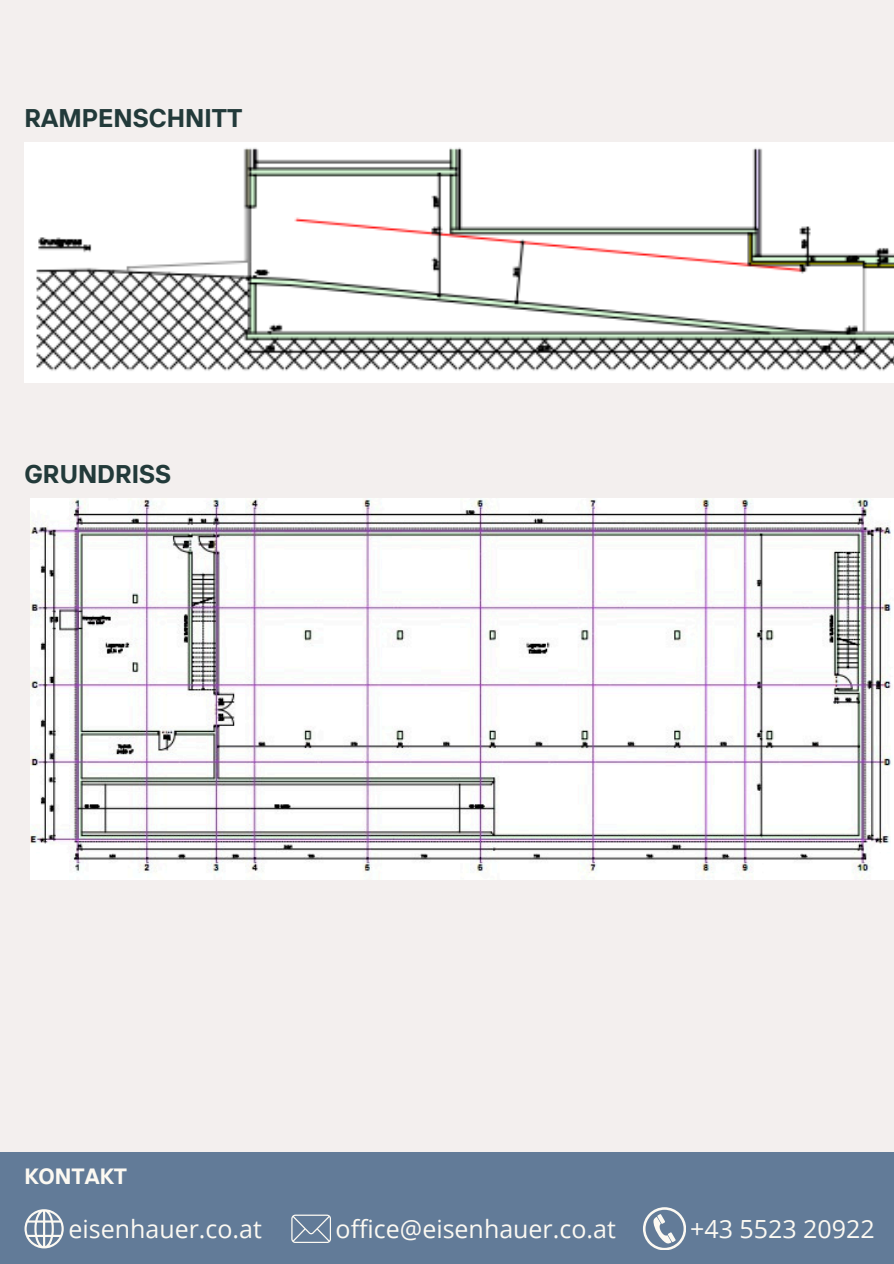
<style>
.page{position:relative;width:894px;height:1264px;background:#fff}
.page>*{position:absolute;margin:0;border:0;box-sizing:border-box;transform-origin:0 0}
.t1{font:700 25.5px "TT Interphases";color:#223a3a}
.t2{font:25.05px "Open Sans";color:#fcf9f2}
.t3{font:700 22.05px "TT Interphases";color:#fcf9f2}
</style>
<div class="page">
<div style="left:0;top:0;width:893px;height:1263px;background:#f3efee"></div>
<img style="left:24px;top:143px;width:869px;height:239px">
<img style="left:31px;top:498px;width:862px;height:381px">
<div style="left:0;top:1151px;width:893px;height:112px;background:#627b98"></div>
<svg style="left:643px;top:1207px;width:42px;height:42px"></svg>
<svg style="left:291px;top:1214px;width:39px;height:28px"></svg>
<svg style="left:24px;top:1209px;width:40px;height:39px"></svg>
<h1 class="t1" style="left:24px;top:101px;width:219px">RAMPENSCHNITT</h1>
<p class="t1" style="left:24px;top:457px;width:148px">GRUNDRISS</p>
<h1 class="t3" style="left:24px;top:1162px;width:104px">KONTAKT</h1>
<p class="t2" style="left:68px;top:1210px;width:195px">eisenhauer.co.at</p>
<p class="t2" style="left:335px;top:1210px;width:282px">office@eisenhauer.co.at</p>
<p class="t2" style="left:690px;top:1210px;width:186px">+43 5523 20922</p>
</div>
